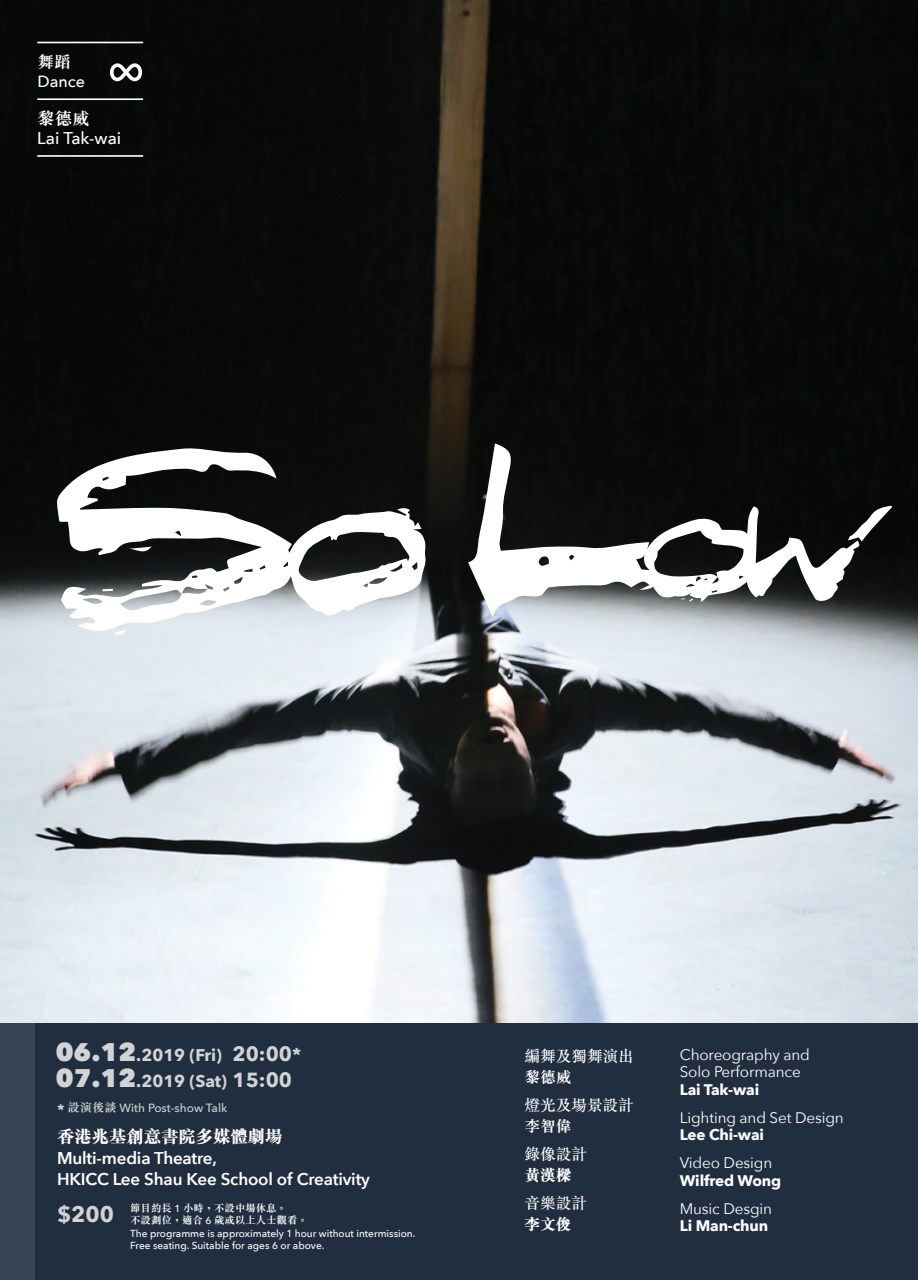
<style>
.page{position:relative;width:918px;height:1280px;background:#fff}
.page>*{position:absolute;margin:0;border:0;box-sizing:border-box;transform-origin:0 0}
.t1{font:700 22.05px "Avenir Next";color:#d1d3d4}
.t2{font:800 17.5px "M Sung HK";letter-spacing:-.01em;color:#fff}
.t3{font:700 17.5px "M Sung HK";color:#fff}
.t4{font:600 16.97px/21px "Avenir Next";letter-spacing:-.01em;color:#fff}
.t5{font:700 16.97px/26.2px "Avenir Next";color:#d1d3d4}
.t6{font:500 16.97px "Avenir Next";color:#fff}
.t7{font:700 16.62px "M Sung HK";color:#fff}
.t8{font:500 16.1px "Avenir Next";color:#fff}
.t9{font:500 15.75px "M Sung HK";letter-spacing:-.01em;color:#fff}
.t10{font:700 15.75px "M Sung HK";letter-spacing:-.01em;color:#fff}
.t11{font:800 15.75px "M Sung HK";letter-spacing:-.01em;color:#fff}
.t12{font:15.22px/17.5px "Avenir Next";letter-spacing:-.01em;color:#fff}
.t13{font:700 15.22px "Avenir Next";letter-spacing:-.01em;color:#fff}
.t14{font:500 11.9px "Avenir Next";color:#d1d3d4}
.t15{font:700 10.5px/12.2px "M Sung HK";color:#fff}
.t16{font:500 10.15px/12.2px "Avenir Next";color:#fff}
.s1{font-weight:800;font-size:25.55px}
.s2{font-size:20.3px}
.s3{font-size:18.72px}
.s4{font-weight:700;font-size:15.22px}
.s5{font-family:"M Sung HK";font-weight:700;font-size:12.25px}
.s6{font-family:"Avenir Next";font-weight:500;font-size:10.15px}
</style>
<div class="page">
<img style="left:0;top:0;width:918px;height:1023px">
<div style="left:32px;top:1023px;width:886px;height:257px;background:#212e40"></div>
<div style="left:0;top:1023px;width:35px;height:257px;background:#394557"></div>
<svg style="left:468px;top:443px;width:424px;height:174px"></svg>
<svg style="left:57px;top:447px;width:370px;height:189px"></svg>
<hr style="left:37px;top:98px;width:106px;height:2px;background:#fff">
<hr style="left:37px;top:155px;width:106px;height:2px;background:#fff">
<hr style="left:37px;top:42px;width:106px;height:1px;background:#fff">
<svg style="left:109px;top:63px;width:34px;height:18px"></svg>
<h3 class="t7" style="left:37px;top:50px;width:35px">舞蹈</h3>
<h3 class="t8" style="left:37px;top:68px;width:49px">Dance</h3>
<h2 class="t3" style="left:37px;top:106px;width:54px">黎德威</h2>
<h3 class="t6" style="left:37px;top:124px;width:86px">Lai Tak-wai</h3>
<h3 class="t5" style="left:56px;top:1041px;width:247px"><span class="s1">06.12</span>.2019 (Fri) <span class="s2">20:00</span><span class="s3">*<br></span><span class="s1">07.12</span>.2019 (Sat) <span class="s2">15:00</span></h3>
<h2 class="t2" style="left:57px;top:1124px;width:227px">香港兆基創意書院多媒體劇場</h2>
<h3 class="t4" style="left:57px;top:1147px;width:314px">Multi-media Theatre,<br>HKICC Lee Shau Kee School of Creativity</h3>
<p class="t14" style="left:57px;top:1097px;width:172px"><span class="s4">*</span> <span class="s5">設演後談</span> With Post-show Talk</p>
<h1 class="t1" style="left:57px;top:1195px;width:59px">$200</h1>
<p class="t15" style="left:130px;top:1202px;width:179px">節目約長 <span class="s6">1</span> 小時，不設中場休息。<br>不設劃位，適合 <span class="s6">6</span> 歲或以上人士觀看。</p>
<p class="t16" style="left:130px;top:1226px;width:287px">The programme is approximately 1 hour without intermission.<br>Free seating. Suitable for ages 6 or above.</p>
<h3 class="t9" style="left:524px;top:1045px;width:111px">編舞及獨舞演出</h3>
<h3 class="t10" style="left:524px;top:1066px;width:48px">黎德威</h3>
<h3 class="t9" style="left:524px;top:1094px;width:111px">燈光及場景設計</h3>
<h3 class="t10" style="left:524px;top:1115px;width:48px">李智偉</h3>
<h3 class="t9" style="left:524px;top:1143px;width:64px">錄像設計</h3>
<h3 class="t11" style="left:524px;top:1164px;width:48px">黃漢樑</h3>
<h3 class="t9" style="left:524px;top:1192px;width:64px">音樂設計</h3>
<h3 class="t11" style="left:524px;top:1213px;width:48px">李文俊</h3>
<h3 class="t12" style="left:680px;top:1045px;width:132px">Choreography and<br>Solo Performance</h3>
<h3 class="t13" style="left:680px;top:1076px;width:81px">Lai Tak-wai</h3>
<h3 class="t12" style="left:680px;top:1108px;width:165px">Lighting and Set Design</h3>
<h3 class="t13" style="left:680px;top:1121px;width:86px">Lee Chi-wai</h3>
<h3 class="t12" style="left:680px;top:1153px;width:94px">Video Design</h3>
<h3 class="t13" style="left:680px;top:1167px;width:103px">Wilfred Wong</h3>
<h3 class="t12" style="left:680px;top:1199px;width:94px">Music Desgin</h3>
<h3 class="t13" style="left:680px;top:1212px;width:90px">Li Man-chun</h3>
</div>
